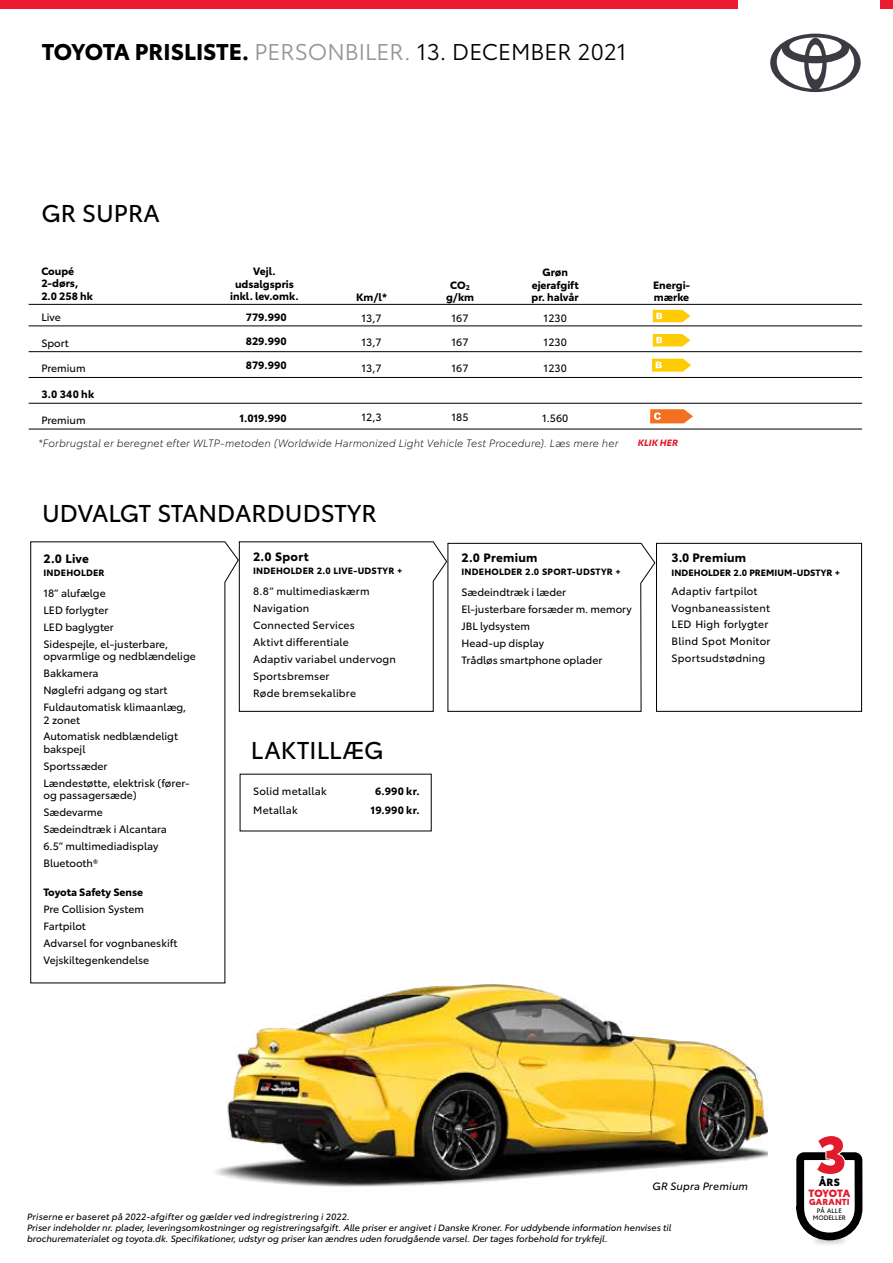
<style>
.page{position:relative;width:893px;height:1263px;background:#fff}
.page>*{position:absolute;margin:0;border:0;box-sizing:border-box;transform-origin:0 0}
.t1{font:900 51.9px "Toyota Type";color:#e11a2c}
.t2{font:24px "Toyota Type";color:#000}
.t3{font:700 22.5px "Toyota Type";color:#000}
.t4{font:700 12px "Toyota Type";letter-spacing:.02em;color:#000}
.t5{font:10.5px/16.8px "Toyota Type";color:#000}
.t6{font:700 10.5px/12.6px "Toyota Type";color:#000;text-align:center}
.t7{font:italic 300 10.5px "Toyota Type";letter-spacing:.015em;color:#000}
.t8{font:italic 10.5px "Toyota Type";letter-spacing:.015em;color:#000}
.t9{font:900 10.35px "Toyota Type";letter-spacing:-.02em;color:#e11a2c}
.t10{font:900 10.35px "Toyota Type";color:#000}
.t11{font:italic 9px/10.8px "Toyota Type";color:#000}
.t12{font:700 9px "Toyota Type";letter-spacing:.025em;color:#000}
.t13{font:700 9px "Toyota Type";letter-spacing:.005em;color:#000}
.t14{font:italic 700 9px "Toyota Type";color:#e11a2c}
.t15{font:900 8.7px "Toyota Type";letter-spacing:.015em;color:#e11a2c}
.t16{font:6.3px/6.9px "Toyota Type";letter-spacing:-.01em;color:#000;text-align:center}
.s1{font-weight:400;color:#939598}
.s2{font-weight:400}
</style>
<div class="page">
<div style="left:809px;top:1234px;width:40px;height:12px;background:#f6f6f6"></div>
<svg style="left:796px;top:1152px;width:67px;height:92px"></svg>
<div style="left:0;top:0;width:738px;height:9px;background:#ed1b2f"></div>
<div style="left:880px;top:0;width:13px;height:9px;background:#ed1b2f"></div>
<svg style="left:770px;top:34px;width:91px;height:58px"></svg>
<svg style="left:30px;top:541px;width:209px;height:443px"></svg>
<img style="left:191px;top:944px;width:577px;height:243px">
<hr style="left:29px;top:304px;width:833px;height:1px;background:#000">
<hr style="left:29px;top:325px;width:833px;height:1px;background:#000">
<hr style="left:29px;top:351px;width:833px;height:1px;background:#000">
<hr style="left:29px;top:377px;width:833px;height:1px;background:#000">
<hr style="left:29px;top:403px;width:833px;height:1px;background:#000">
<hr style="left:29px;top:429px;width:833px;height:1px;background:#000">
<svg style="left:653px;top:310px;width:37px;height:12px"></svg>
<svg style="left:653px;top:334px;width:37px;height:12px"></svg>
<svg style="left:652px;top:359px;width:39px;height:13px"></svg>
<svg style="left:650px;top:409px;width:43px;height:14px"></svg>
<div style="left:656px;top:543px;width:206px;height:169px;border:1px solid #000"></div>
<svg style="left:239px;top:541px;width:417px;height:171px"></svg>
<h3 class="t3" style="left:42px;top:35px;width:587px">TOYOTA PRISLISTE. <span class="s1">PERSONBILER.</span> <span class="s2">13. DECEMBER 2021</span></h3>
<h2 class="t2" style="left:41px;top:195px;width:120px">GR SUPRA</h2>
<p class="t6" style="left:41px;top:264px;width:53px;text-align:left">Coupé<br>2-dørs,<br>2.0 258 hk</p>
<p class="t5" style="left:41px;top:308px;width:21px">Live</p>
<p class="t5" style="left:41px;top:333px;width:29px">Sport</p>
<p class="t5" style="left:41px;top:359px;width:46px">Premium</p>
<p class="t6" style="left:41px;top:387px;width:54px">3.0 340 hk</p>
<p class="t5" style="left:41px;top:411px;width:46px">Premium</p>
<p class="t6" style="left:230px;top:264px;width:70px">Vejl. udsalgspris inkl. lev.omk.</p>
<p class="t6" style="left:246px;top:310px;width:42px">779.990</p>
<p class="t6" style="left:246px;top:334px;width:42px">829.990</p>
<p class="t6" style="left:246px;top:358px;width:42px">879.990</p>
<p class="t6" style="left:239px;top:411px;width:49px">1.019.990</p>
<p class="t6" style="left:356px;top:290px;width:32px">Km/l*</p>
<p class="t5" style="left:362px;top:309px;width:22px">13,7</p>
<p class="t5" style="left:362px;top:333px;width:22px">13,7</p>
<p class="t5" style="left:362px;top:359px;width:22px">13,7</p>
<p class="t5" style="left:362px;top:408px;width:22px">12,3</p>
<p class="t6" style="left:446px;top:278px;width:30px">CO<sub>2 </sub>g/km</p>
<p class="t5" style="left:452px;top:309px;width:19px">167</p>
<p class="t5" style="left:452px;top:333px;width:19px">167</p>
<p class="t5" style="left:452px;top:359px;width:19px">167</p>
<p class="t5" style="left:452px;top:408px;width:19px">185</p>
<p class="t6" style="left:532px;top:265px;width:49px">Grøn ejerafgift pr. halvår</p>
<p class="t5" style="left:544px;top:309px;width:25px">1230</p>
<p class="t5" style="left:544px;top:333px;width:25px">1230</p>
<p class="t5" style="left:544px;top:359px;width:25px">1230</p>
<p class="t5" style="left:542px;top:408px;width:28px">1.560</p>
<p class="t6" style="left:653px;top:278px;width:39px;text-align:left">Energi&shy;mærke</p>
<p class="t7" style="left:39px;top:435px;width:581px">*Forbrugstal er beregnet efter WLTP-metoden (Worldwide Harmonized Light Vehicle Test Procedure). Læs mere her</p>
<p class="t14" style="left:638px;top:435px;width:42px">KLIK HER</p>
<h2 class="t2" style="left:42px;top:495px;width:336px">UDVALGT STANDARDUDSTYR</h2>
<p class="t4" style="left:43px;top:549px;width:47px">2.0 Live</p>
<p class="t12" style="left:43px;top:566px;width:63px">INDEHOLDER</p>
<p class="t5" style="left:43px;top:584px;width:126px">18” alufælge<br>LED forlygter<br>LED baglygter<br>Sidespejle, el-justerbare,</p>
<p class="t5" style="left:43px;top:647px;width:154px">opvarmlige og nedblændelige<br>Bakkamera<br>Nøglefri adgang og start<br>Fuldautomatisk klimaanlæg,</p>
<p class="t5" style="left:43px;top:710px;width:136px">2 zonet<br>Automatisk nedblændeligt</p>
<p class="t5" style="left:43px;top:740px;width:148px">bakspejl<br>Sportssæder<br>Lændestøtte, elektrisk (fører-</p>
<p class="t5" style="left:43px;top:786px;width:125px">og passagersæde)<br>Sædevarme<br>Sædeindtræk i Alcantara<br>6.5” multimediadisplay<br>Bluetooth®</p>
<p class="t6" style="left:43px;top:885px;width:101px">Toyota Safety Sense</p>
<p class="t5" style="left:43px;top:900px;width:135px">Pre Collision System<br>Fartpilot<br>Advarsel for vognbaneskift<br>Vejskiltegenkendelse</p>
<p class="t4" style="left:253px;top:547px;width:57px">2.0 Sport</p>
<p class="t12" style="left:253px;top:564px;width:151px">INDEHOLDER 2.0 LIVE-UDSTYR +</p>
<p class="t5" style="left:253px;top:582px;width:144px">8.8” multimediaskærm<br>Navigation<br>Connected Services<br>Aktivt differentiale<br>Adaptiv variabel undervogn<br>Sportsbremser<br>Røde bremsekalibre</p>
<h2 class="t2" style="left:251px;top:733px;width:134px">LAKTILLÆG</h2>
<p class="t5" style="left:253px;top:782px;width:75px">Solid metallak</p>
<p class="t6" style="left:375px;top:784px;width:46px">6.990 kr.</p>
<p class="t5" style="left:253px;top:801px;width:46px">Metallak</p>
<p class="t6" style="left:371px;top:803px;width:51px">19.990 kr.</p>
<p class="t4" style="left:461px;top:548px;width:77px">2.0 Premium</p>
<p class="t12" style="left:461px;top:565px;width:161px">INDEHOLDER 2.0 SPORT-UDSTYR +</p>
<p class="t5" style="left:461px;top:583px;width:172px">Sædeindtræk i læder<br>El-justerbare forsæder m. memory<br>JBL lydsystem<br>Head-up display<br>Trådløs smartphone oplader</p>
<p class="t4" style="left:672px;top:549px;width:76px">3.0 Premium</p>
<p class="t13" style="left:672px;top:565px;width:170px">INDEHOLDER 2.0 PREMIUM-UDSTYR +</p>
<p class="t5" style="left:672px;top:582px;width:100px">Adaptiv fartpilot<br>Vognbaneassistent<br>LED High forlygter<br>Blind Spot Monitor<br>Sportsudstødning</p>
<p class="t8" style="left:653px;top:1178px;width:97px">GR Supra Premium</p>
<p class="t11" style="left:27px;top:1211px;width:646px">Priserne er baseret på 2022-afgifter og gælder ved indregistrering i 2022.<br>Priser indeholder nr. plader, leveringsomkostninger og registreringsafgift. Alle priser er angivet i Danske Kroner. For uddybende information henvises til brochurematerialet og toyota.dk. Specifikationer, udstyr og priser kan ændres uden forudgående varsel. Der tages forbehold for trykfejl.</p>
<h1 class="t1" style="left:816px;top:1114px;width:33px">3</h1>
<p class="t10" style="left:819px;top:1174px;width:22px">ÅRS</p>
<p class="t9" style="left:808px;top:1185px;width:43px">TOYOTA</p>
<p class="t15" style="left:809px;top:1195px;width:42px">GARANTI</p>
<p class="t16" style="left:813px;top:1207px;width:35px">PÅ ALLE<br>MODELLER</p>
</div>
